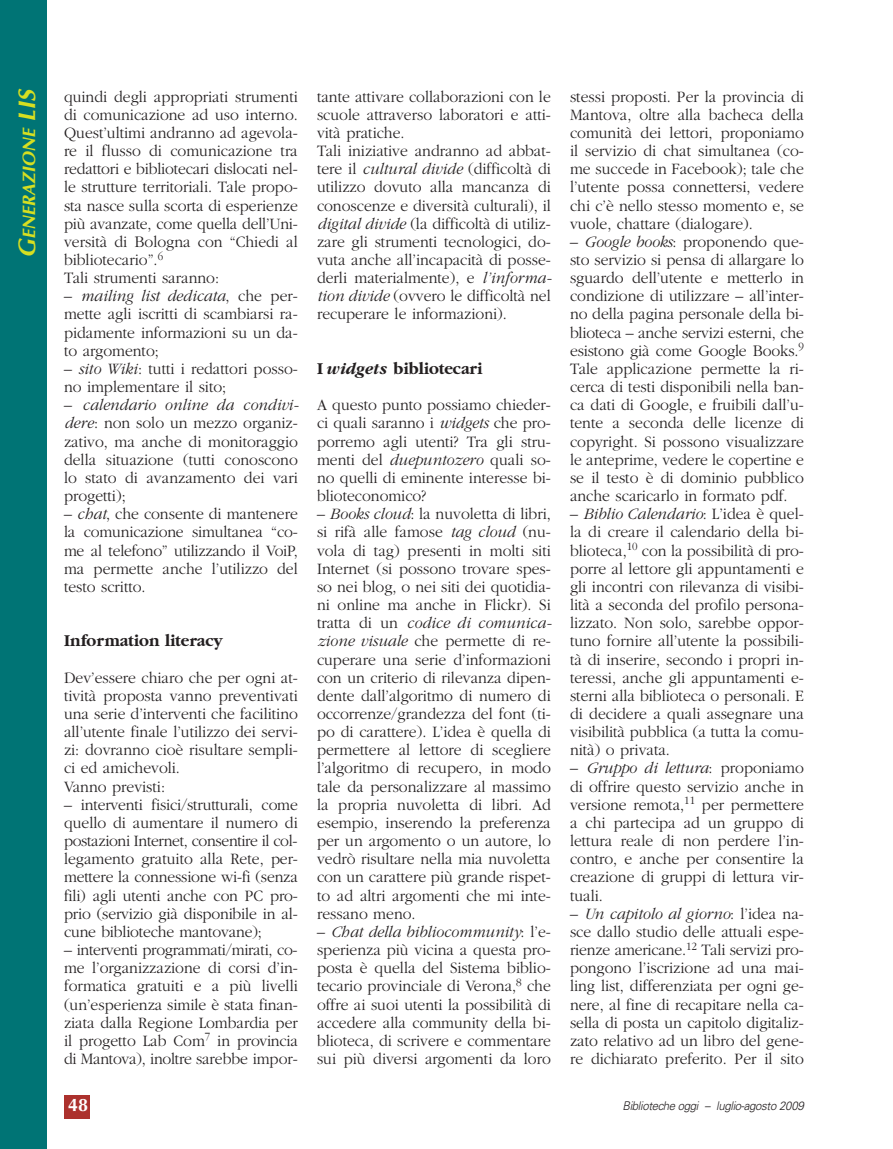
<style>
.page{position:relative;width:893px;height:1149px;background:#fff}
.page>*{position:absolute;margin:0;border:0;box-sizing:border-box;transform-origin:0 0}
.t1{font:italic 700 18px "Optima";color:#d6df21}
.t2{font:700 18px "Optima";color:#fff}
.t3{font:700 17.25px "Garamond";color:#231f20;scale:.95 1}
.t4{font:300 16.5px/18.1px "Garamond";color:#231f20;text-align:justify;scale:.95 1}
.t5{font:italic 300 12px "Univers";letter-spacing:-.03em;color:#231f20;scale:.95 1}
.s1{font-size:24px}
.s2{font-style:italic}
</style>
<div class="page">
<svg style="left:0;top:0;width:90px;height:1148px"></svg>
<p class="t1" style="left:22px;top:258px;width:171px;rotate:-90deg"><span class="s1">G</span>ENERAZIONE <span class="s1">LIS</span></p>
<p class="t4" style="left:64px;top:89px;width:248px;text-align:left">quindi degli appropriati strumenti di comunicazione ad uso interno.<br>Quest’ultimi andranno ad agevola&shy;re il flusso di comunicazione tra redattori e bibliotecari dislocati nel&shy;le strutture territoriali. Tale propo&shy;sta nasce sulla scorta di esperienze più avanzate, come quella dell’Uni&shy;versità di Bologna con “Chiedi al bibliotecario”.<sup>6<br></sup>Tali strumenti saranno:</p>
<p class="t4" style="left:64px;top:288px;width:248px">– <span class="s2">mailing list dedicata</span>, che per&shy;mette agli iscritti di scambiarsi ra&shy;pidamente informazioni su un da&shy;to argomento;</p>
<p class="t4" style="left:64px;top:361px;width:248px">– <span class="s2">sito Wiki</span>: tutti i redattori posso&shy;no implementare il sito;</p>
<p class="t4" style="left:64px;top:397px;width:249px">– <span class="s2">calendario online da condivi&shy;dere</span>: non solo un mezzo organiz&shy;zativo, ma anche di monitoraggio della situazione (tutti conoscono lo stato di avanzamento dei vari progetti);</p>
<p class="t4" style="left:64px;top:506px;width:248px">– <span class="s2">chat</span>, che consente di mantenere la comunicazione simultanea “co&shy;me al telefono” utilizzando il VoiP, ma permette anche l’utilizzo del testo scritto.</p>
<p class="t3" style="left:64px;top:634px;width:169px">Information literacy</p>
<p class="t4" style="left:64px;top:669px;width:248px;text-align:left">Dev’essere chiaro che per ogni at&shy;tività proposta vanno preventivati una serie d’interventi che facilitino all’utente finale l’utilizzo dei servi&shy;zi: dovranno cioè risultare sempli&shy;ci ed amichevoli.<br>Vanno previsti:</p>
<p class="t4" style="left:64px;top:796px;width:248px">– interventi fisici/strutturali, come quello di aumentare il numero di postazioni Internet, consentire il col&shy;legamento gratuito alla Rete, per&shy;mettere la connessione wi-fi (senza fili) agli utenti anche con PC pro&shy;prio (servizio già disponibile in al&shy;cune biblioteche mantovane);</p>
<p class="t4" style="left:64px;top:942px;width:248px">– interventi programmati/mirati, co&shy;me l’organizzazione di corsi d’in&shy;formatica gratuiti e a più livelli (un’esperienza simile è stata finan&shy;ziata dalla Regione Lombardia per il progetto Lab Com<sup>7</sup> in provincia di Mantova), inoltre sarebbe impor-</p>
<p class="t4" style="left:317px;top:89px;width:249px;text-align:left">tante attivare collaborazioni con le scuole attraverso laboratori e atti&shy;vità pratiche.<br>Tali iniziative andranno ad abbat&shy;tere il <span class="s2">cultural divide</span> (difficoltà di utilizzo dovuto alla mancanza di conoscenze e diversità culturali), il <span class="s2">digital divide</span> (la difficoltà di utiliz&shy;zare gli strumenti tecnologici, do&shy;vuta anche all’incapacità di posse&shy;derli materialmente), e <span class="s2">l’informa&shy;tion divide</span> (ovvero le difficoltà nel recuperare le informazioni).</p>
<p class="t3" style="left:317px;top:362px;width:176px">I <span class="s2">widgets</span> bibliotecari</p>
<p class="t4" style="left:317px;top:397px;width:248px">A questo punto possiamo chieder&shy;ci quali saranno i <span class="s2">widgets</span> che pro&shy;porremo agli utenti? Tra gli stru&shy;menti del <span class="s2">duepuntozero</span> quali so&shy;no quelli di eminente interesse bi&shy;blioteconomico?</p>
<p class="t4" style="left:317px;top:506px;width:249px">– <span class="s2">Books cloud</span>: la nuvoletta di libri, si rifà alle famose <span class="s2">tag cloud</span> (nu&shy;vola di tag) presenti in molti siti Internet (si possono trovare spes&shy;so nei blog, o nei siti dei quotidia&shy;ni online ma anche in Flickr). Si tratta di un <span class="s2">codice di comunica&shy;zione visuale</span> che permette di re&shy;cuperare una serie d’informazioni con un criterio di rilevanza dipen&shy;dente dall’algoritmo di numero di occorrenze/grandezza del font (ti&shy;po di carattere). L’idea è quella di permettere al lettore di scegliere l’algoritmo di recupero, in modo tale da personalizzare al massimo la propria nuvoletta di libri. Ad esempio, inserendo la preferenza per un argomento o un autore, lo vedrò risultare nella mia nuvoletta con un carattere più grande rispet&shy;to ad altri argomenti che mi inte&shy;ressano meno.</p>
<p class="t4" style="left:317px;top:923px;width:248px">– <span class="s2">Chat della bibliocommunity</span>: l’e&shy;sperienza più vicina a questa pro&shy;posta è quella del Sistema biblio&shy;tecario provinciale di Verona,<sup>8</sup> che offre ai suoi utenti la possibilità di accedere alla community della bi&shy;blioteca, di scrivere e commentare sui più diversi argomenti da loro</p>
<p class="t4" style="left:570px;top:89px;width:248px">stessi proposti. Per la provincia di Mantova, oltre alla bacheca della comunità dei lettori, proponiamo il servizio di chat simultanea (co&shy;me succede in Facebook); tale che l’utente possa connettersi, vedere chi c’è nello stesso momento e, se vuole, chattare (dialogare).</p>
<p class="t4" style="left:570px;top:234px;width:248px">– <span class="s2">Google books</span>: proponendo que&shy;sto servizio si pensa di allargare lo sguardo dell’utente e metterlo in condizione di utilizzare – all’inter&shy;no della pagina personale della bi&shy;blioteca – anche servizi esterni, che esistono già come Google Books.<sup>9<br></sup>Tale applicazione permette la ri&shy;cerca di testi disponibili nella ban&shy;ca dati di Google, e fruibili dall’u&shy;tente a seconda delle licenze di copyright. Si possono visualizzare le anteprime, vedere le copertine e se il testo è di dominio pubblico anche scaricarlo in formato pdf.</p>
<p class="t4" style="left:570px;top:506px;width:248px">– <span class="s2">Biblio Calendario</span>: L’idea è quel&shy;la di creare il calendario della bi&shy;blioteca,<sup>10</sup> con la possibilità di pro&shy;porre al lettore gli appuntamenti e gli incontri con rilevanza di visibi&shy;lità a seconda del profilo persona&shy;lizzato. Non solo, sarebbe oppor&shy;tuno fornire all’utente la possibili&shy;tà di inserire, secondo i propri in&shy;teressi, anche gli appuntamenti e&shy;sterni alla biblioteca o personali. E di decidere a quali assegnare una visibilità pubblica (a tutta la comu&shy;nità) o privata.</p>
<p class="t4" style="left:570px;top:760px;width:248px">– <span class="s2">Gruppo di lettura</span>: proponiamo di offrire questo servizio anche in versione remota,<sup>11</sup> per permettere a chi partecipa ad un gruppo di lettura reale di non perdere l’in&shy;contro, e anche per consentire la creazione di gruppi di lettura vir&shy;tuali.</p>
<p class="t4" style="left:570px;top:905px;width:248px">– <span class="s2">Un capitolo al giorno</span>: l’idea na&shy;sce dallo studio delle attuali espe&shy;rienze americane.<sup>12</sup> Tali servizi pro&shy;pongono l’iscrizione ad una mai&shy;ling list, differenziata per ogni ge&shy;nere, al fine di recapitare nella ca&shy;sella di posta un capitolo digitaliz&shy;zato relativo ad un libro del gene&shy;re dichiarato preferito. Per il sito</p>
<p class="t2" style="left:68px;top:1097px;width:22px">48</p>
<p class="t5" style="left:622px;top:1101px;width:193px">Biblioteche oggi – luglio-agosto 2009</p>
</div>
